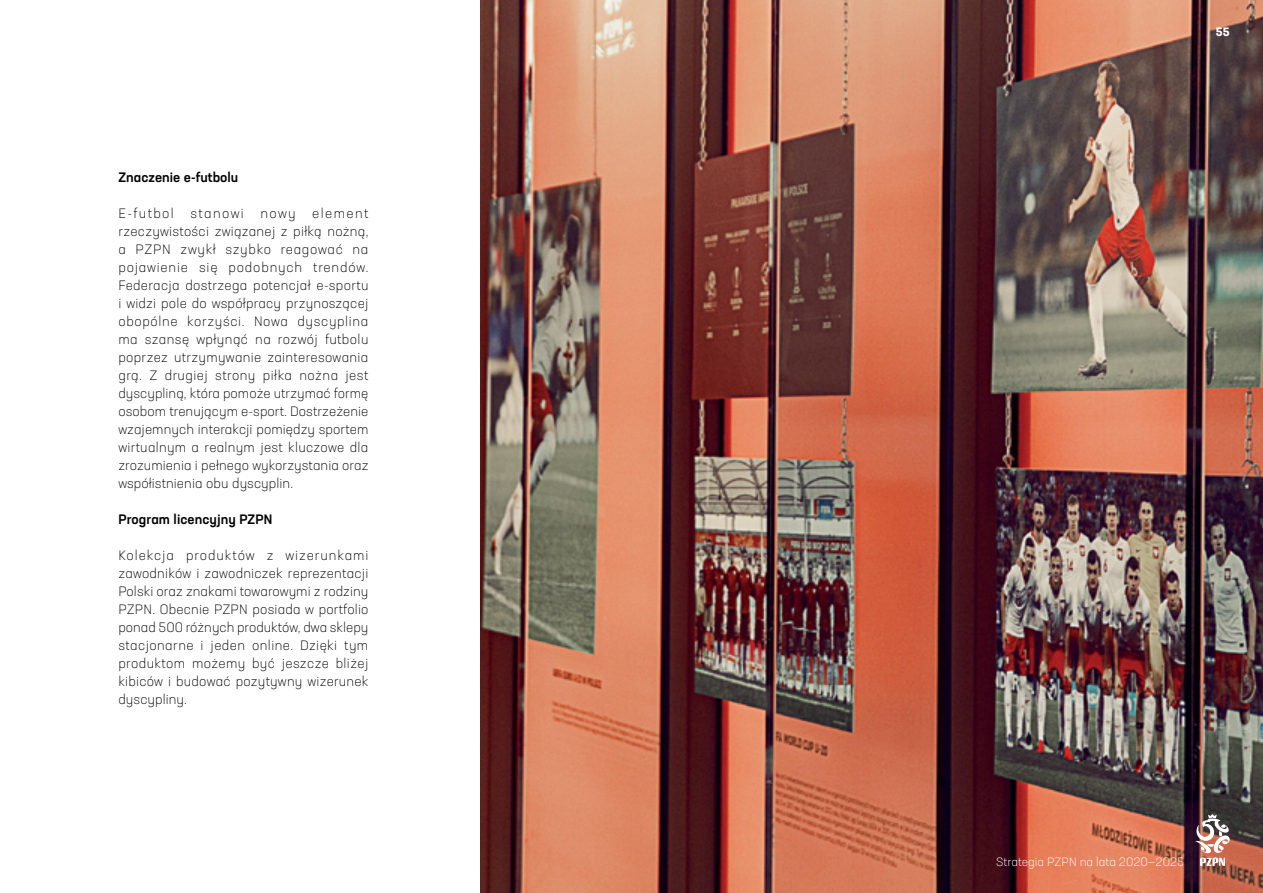
<style>
.page{position:relative;width:1263px;height:893px;background:#fff}
.page>*{position:absolute;margin:0;border:0;box-sizing:border-box;transform-origin:0 0}
.t1{font:300 13.5px/18px "Neusa Next Std";letter-spacing:.005em;color:#000;text-align:justify}
.t2{font:500 13.5px "Neusa Next Std";letter-spacing:.005em;color:#000}
.t3{font:300 12px "Neusa Next Std";color:#fff}
.t4{font:700 12px "Neusa Next Std";color:#fff}
</style>
<div class="page">
<img style="left:481px;top:0;width:782px;height:893px">
<svg style="left:1195px;top:814px;width:35px;height:52px"></svg>
<p class="t2" style="left:118px;top:169px;width:121px">Znaczenie e-futbolu</p>
<p class="t1" style="left:118px;top:205px;width:252px">E-futbol stanowi nowy element rzeczywistości związanej z piłką nożną, a PZPN zwykł szybko reagować na pojawienie się podobnych trendów.<br>Federacja dostrzega potencjał e-sportu i widzi pole do współpracy przynoszącej obopólne korzyści. Nowa dyscyplina ma szansę wpłynąć na rozwój futbolu poprzez utrzymywanie zainteresowania grą. Z drugiej strony piłka nożna jest dyscypliną, która pomoże utrzymać formę osobom trenującym e-sport. Dostrzeżenie wzajemnych interakcji pomiędzy sportem wirtualnym a realnym jest kluczowe dla zrozumienia i pełnego wykorzystania oraz współistnienia obu dyscyplin.</p>
<p class="t2" style="left:118px;top:511px;width:155px">Program licencyjny PZPN</p>
<p class="t1" style="left:118px;top:546px;width:252px">Kolekcja produktów z wizerunkami zawodników i zawodniczek reprezentacji Polski oraz znakami towarowymi z rodziny PZPN. Obecnie PZPN posiada w portfolio ponad 500 różnych produktów, dwa sklepy stacjonarne i jeden online. Dzięki tym produktom możemy być jeszcze bliżej kibiców i budować pozytywny wizerunek dyscypliny.</p>
<p class="t4" style="left:1216px;top:24px;width:15px">55</p>
<p class="t3" style="left:996px;top:854px;width:189px">Strategia PZPN na lata 2020—2025</p>
</div>
